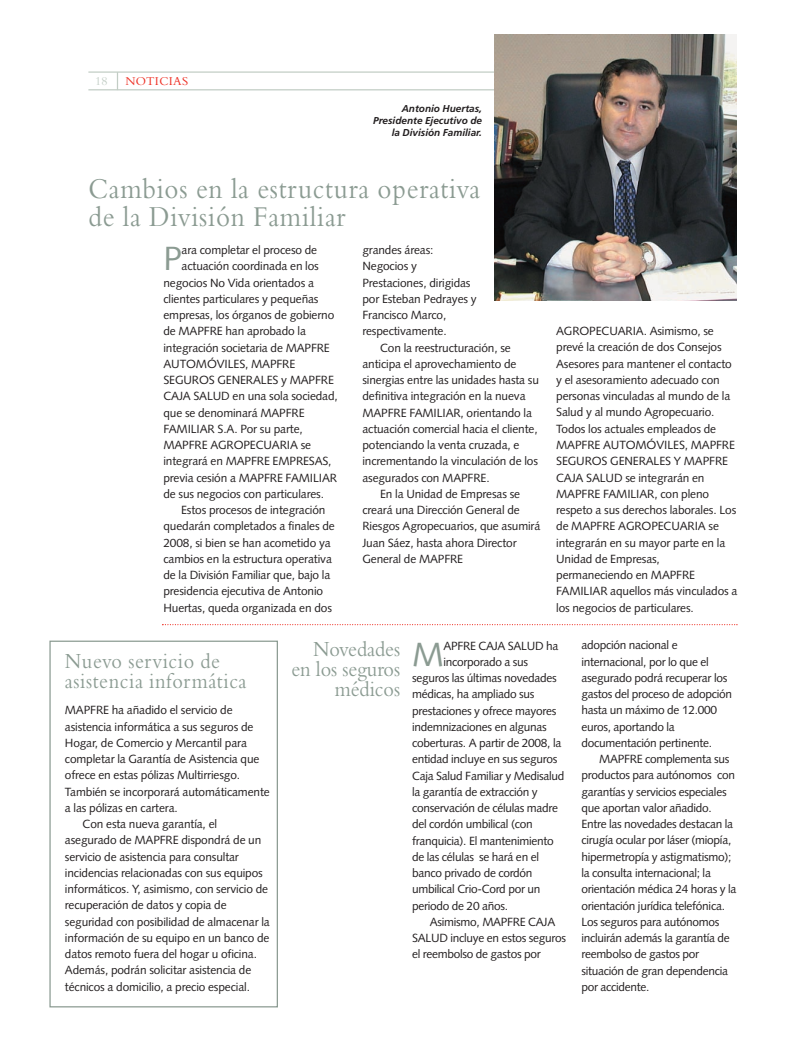
<style>
.page{position:relative;width:808px;height:1053px;background:#fff}
.page>*{position:absolute;margin:0;border:0;box-sizing:border-box;transform-origin:0 0}
.t1{font:33.5px "Syntax";color:#8b9b92}
.t2{font:30px/27.5px "Bembo";letter-spacing:.03em;color:#8b9b92;scale:.9 1}
.t3{font:22.5px/20px "Bembo";letter-spacing:.03em;color:#8b9b92;scale:.9 1}
.t4{font:22.5px/20px "Bembo";color:#8b9b92;text-align:right;scale:.9 1}
.t5{font:12.5px "Bembo";letter-spacing:.025em;color:#ee2e22}
.t6{font:12.5px "Bembo";color:#c2cdc5}
.t7{font:11.88px/16.2px "Syntax";letter-spacing:-.01em;color:#231f20}
.t8{font:italic 700 10px/12px "Frutiger";color:#231f20;text-align:right}
</style>
<div class="page">
<hr style="left:88px;top:71px;width:649px;height:2px;background:#c2cdc5">
<hr style="left:88px;top:89px;width:649px;height:1px;background:#c2cdc5">
<svg style="left:117px;top:73px;width:1px;height:16px"></svg>
<img style="left:494px;top:34px;width:243px;height:266px">
<div style="left:49px;top:640px;width:229px;height:367px;border:1px solid #8b9b92"></div>
<svg style="left:162px;top:624px;width:575px;height:1px"></svg>
<p class="t6" style="left:95px;top:76px;width:14px">18</p>
<p class="t5" style="left:125px;top:76px;width:64px">NOTICIAS</p>
<p class="t8" style="left:373px;top:102px;width:110px">Antonio Huertas,<br>Presidente Ejecutivo de la División Familiar.</p>
<p class="t2" style="left:88px;top:178px;width:437px">Cambios en la estructura operativa de la División Familiar</p>
<p class="t1" style="left:163px;top:244px;width:20px">P</p>
<p class="t7" style="left:182px;top:243px;width:137px">ara completar el proceso de</p>
<p class="t7" style="left:182px;top:259px;width:139px">actuación coordinada en los</p>
<p class="t7" style="left:163px;top:275px;width:152px">negocios No Vida orientados a</p>
<p class="t7" style="left:163px;top:291px;width:157px">clientes particulares y pequeñas</p>
<p class="t7" style="left:163px;top:308px;width:172px">empresas, los órganos de gobierno</p>
<p class="t7" style="left:163px;top:324px;width:144px">de MAPFRE han aprobado la</p>
<p class="t7" style="left:163px;top:340px;width:168px">integración societaria de MAPFRE</p>
<p class="t7" style="left:163px;top:356px;width:133px">AUTOMÓVILES, MAPFRE</p>
<p class="t7" style="left:163px;top:373px;width:172px">SEGUROS GENERALES y MAPFRE</p>
<p class="t7" style="left:163px;top:389px;width:176px">CAJA SALUD en una sola sociedad,</p>
<p class="t7" style="left:163px;top:405px;width:143px">que se denominará MAPFRE</p>
<p class="t7" style="left:163px;top:421px;width:141px">FAMILIAR S.A. Por su parte,</p>
<p class="t7" style="left:163px;top:438px;width:149px">MAPFRE AGROPECUARIA se</p>
<p class="t7" style="left:163px;top:454px;width:170px">integrará en MAPFRE EMPRESAS,</p>
<p class="t7" style="left:163px;top:470px;width:175px">previa cesión a MAPFRE FAMILIAR</p>
<p class="t7" style="left:163px;top:486px;width:162px">de sus negocios con particulares.</p>
<p class="t7" style="left:181px;top:503px;width:146px">Estos procesos de integración</p>
<p class="t7" style="left:163px;top:519px;width:173px">quedarán completados a finales de</p>
<p class="t7" style="left:163px;top:535px;width:169px">2008, si bien se han acometido ya</p>
<p class="t7" style="left:163px;top:551px;width:170px">cambios en la estructura operativa</p>
<p class="t7" style="left:163px;top:568px;width:168px">de la División Familiar que, bajo la</p>
<p class="t7" style="left:163px;top:584px;width:161px">presidencia ejecutiva de Antonio</p>
<p class="t7" style="left:163px;top:600px;width:170px">Huertas, queda organizada en dos</p>
<p class="t7" style="left:362px;top:243px;width:73px">grandes áreas:</p>
<p class="t7" style="left:362px;top:259px;width:56px">Negocios y</p>
<p class="t7" style="left:362px;top:275px;width:110px">Prestaciones, dirigidas</p>
<p class="t7" style="left:362px;top:291px;width:116px">por Esteban Pedrayes y</p>
<p class="t7" style="left:362px;top:308px;width:85px">Francisco Marco,</p>
<p class="t7" style="left:362px;top:324px;width:86px">respectivamente.</p>
<p class="t7" style="left:380px;top:340px;width:132px">Con la reestructuración, se</p>
<p class="t7" style="left:362px;top:356px;width:156px">anticipa el aprovechamiento de</p>
<p class="t7" style="left:362px;top:373px;width:178px">sinergias entre las unidades hasta su</p>
<p class="t7" style="left:362px;top:389px;width:165px">definitiva integración en la nueva</p>
<p class="t7" style="left:362px;top:405px;width:171px">MAPFRE FAMILIAR, orientando la</p>
<p class="t7" style="left:362px;top:421px;width:177px">actuación comercial hacia el cliente,</p>
<p class="t7" style="left:362px;top:437px;width:159px">potenciando la venta cruzada, e</p>
<p class="t7" style="left:362px;top:454px;width:177px">incrementando la vinculación de los</p>
<p class="t7" style="left:362px;top:470px;width:129px">asegurados con MAPFRE.</p>
<p class="t7" style="left:380px;top:486px;width:141px">En la Unidad de Empresas se</p>
<p class="t7" style="left:362px;top:502px;width:159px">creará una Dirección General de</p>
<p class="t7" style="left:362px;top:519px;width:179px">Riesgos Agropecuarios, que asumirá</p>
<p class="t7" style="left:362px;top:535px;width:156px">Juan Sáez, hasta ahora Director</p>
<p class="t7" style="left:362px;top:551px;width:102px">General de MAPFRE</p>
<p class="t7" style="left:556px;top:324px;width:183px">AGROPECUARIA. Asimismo, se prevé la creación de dos Consejos<br>Asesores para mantener el contacto y el asesoramiento adecuado con personas vinculadas al mundo de la<br>Salud y al mundo Agropecuario.<br>Todos los actuales empleados de<br>MAPFRE AUTOMÓVILES, MAPFRE<br>SEGUROS GENERALES Y MAPFRE<br>CAJA SALUD se integrarán en<br>MAPFRE FAMILIAR, con pleno respeto a sus derechos laborales. Los de MAPFRE AGROPECUARIA se integrarán en su mayor parte en la<br>Unidad de Empresas, permaneciendo en MAPFRE<br>FAMILIAR aquellos más vinculados a los negocios de particulares.</p>
<p class="t3" style="left:65px;top:653px;width:203px">Nuevo servicio de asistencia informática</p>
<p class="t7" style="left:65px;top:703px;width:169px">MAPFRE ha añadido el servicio de</p>
<p class="t7" style="left:65px;top:719px;width:190px">asistencia informática a sus seguros de</p>
<p class="t7" style="left:65px;top:735px;width:183px">Hogar, de Comercio y Mercantil para</p>
<p class="t7" style="left:65px;top:751px;width:196px">completar la Garantía de Asistencia que</p>
<p class="t7" style="left:65px;top:768px;width:177px">ofrece en estas pólizas Multirriesgo.</p>
<p class="t7" style="left:65px;top:784px;width:206px">También se incorporará automáticamente</p>
<p class="t7" style="left:65px;top:800px;width:114px">a las pólizas en cartera.</p>
<p class="t7" style="left:83px;top:816px;width:136px">Con esta nueva garantía, el</p>
<p class="t7" style="left:65px;top:833px;width:198px">asegurado de MAPFRE dispondrá de un</p>
<p class="t7" style="left:65px;top:849px;width:175px">servicio de asistencia para consultar</p>
<p class="t7" style="left:65px;top:865px;width:199px">incidencias relacionadas con sus equipos</p>
<p class="t7" style="left:65px;top:881px;width:205px">informáticos. Y, asimismo, con servicio de</p>
<p class="t7" style="left:65px;top:898px;width:163px">recuperación de datos y copia de</p>
<p class="t7" style="left:65px;top:914px;width:206px">seguridad con posibilidad de almacenar la</p>
<p class="t7" style="left:65px;top:930px;width:206px">información de su equipo en un banco de</p>
<p class="t7" style="left:65px;top:946px;width:194px">datos remoto fuera del hogar u oficina.</p>
<p class="t7" style="left:65px;top:963px;width:188px">Además, podrán solicitar asistencia de</p>
<p class="t7" style="left:65px;top:979px;width:187px">técnicos a domicilio, a precio especial.</p>
<p class="t4" style="left:291px;top:641px;width:122px">Novedades en los seguros médicos</p>
<p class="t1" style="left:412px;top:639px;width:33px">M</p>
<p class="t7" style="left:443px;top:638px;width:116px">APFRE CAJA SALUD ha</p>
<p class="t7" style="left:443px;top:654px;width:86px">incorporado a sus</p>
<p class="t7" style="left:412px;top:670px;width:146px">seguros las últimas novedades</p>
<p class="t7" style="left:412px;top:687px;width:124px">médicas, ha ampliado sus</p>
<p class="t7" style="left:412px;top:703px;width:146px">prestaciones y ofrece mayores</p>
<p class="t7" style="left:412px;top:719px;width:136px">indemnizaciones en algunas</p>
<p class="t7" style="left:412px;top:735px;width:151px">coberturas. A partir de 2008, la</p>
<p class="t7" style="left:412px;top:752px;width:147px">entidad incluye en sus seguros</p>
<p class="t7" style="left:412px;top:768px;width:154px">Caja Salud Familiar y Medisalud</p>
<p class="t7" style="left:412px;top:784px;width:127px">la garantía de extracción y</p>
<p class="t7" style="left:412px;top:800px;width:147px">conservación de células madre</p>
<p class="t7" style="left:412px;top:817px;width:122px">del cordón umbilical (con</p>
<p class="t7" style="left:412px;top:833px;width:143px">franquicia). El mantenimiento</p>
<p class="t7" style="left:412px;top:849px;width:128px">de las células se hará en el</p>
<p class="t7" style="left:412px;top:865px;width:122px">banco privado de cordón</p>
<p class="t7" style="left:412px;top:882px;width:130px">umbilical Crio-Cord por un</p>
<p class="t7" style="left:412px;top:898px;width:97px">periodo de 20 años.</p>
<p class="t7" style="left:430px;top:914px;width:127px">Asimismo, MAPFRE CAJA</p>
<p class="t7" style="left:412px;top:930px;width:155px">SALUD incluye en estos seguros</p>
<p class="t7" style="left:412px;top:946px;width:130px">el reembolso de gastos por</p>
<p class="t7" style="left:581px;top:638px;width:98px">adopción nacional e</p>
<p class="t7" style="left:581px;top:654px;width:129px">internacional, por lo que el</p>
<p class="t7" style="left:581px;top:670px;width:147px">asegurado podrá recuperar los</p>
<p class="t7" style="left:581px;top:686px;width:152px">gastos del proceso de adopción</p>
<p class="t7" style="left:581px;top:703px;width:137px">hasta un máximo de 12.000</p>
<p class="t7" style="left:581px;top:719px;width:95px">euros, aportando la</p>
<p class="t7" style="left:581px;top:735px;width:132px">documentación pertinente.</p>
<p class="t7" style="left:599px;top:751px;width:132px">MAPFRE complementa sus</p>
<p class="t7" style="left:581px;top:768px;width:155px">productos para autónomos con</p>
<p class="t7" style="left:581px;top:784px;width:147px">garantías y servicios especiales</p>
<p class="t7" style="left:581px;top:800px;width:132px">que aportan valor añadido.</p>
<p class="t7" style="left:581px;top:816px;width:153px">Entre las novedades destacan la</p>
<p class="t7" style="left:581px;top:833px;width:151px">cirugía ocular por láser (miopía,</p>
<p class="t7" style="left:581px;top:849px;width:151px">hipermetropía y astigmatismo);</p>
<p class="t7" style="left:581px;top:865px;width:131px">la consulta internacional; la</p>
<p class="t7" style="left:581px;top:881px;width:157px">orientación médica 24 horas y la</p>
<p class="t7" style="left:581px;top:898px;width:145px">orientación jurídica telefónica.</p>
<p class="t7" style="left:581px;top:914px;width:140px">Los seguros para autónomos</p>
<p class="t7" style="left:581px;top:930px;width:150px">incluirán además la garantía de</p>
<p class="t7" style="left:581px;top:946px;width:119px">reembolso de gastos por</p>
<p class="t7" style="left:581px;top:963px;width:148px">situación de gran dependencia</p>
<p class="t7" style="left:581px;top:979px;width:70px">por accidente.</p>
</div>
